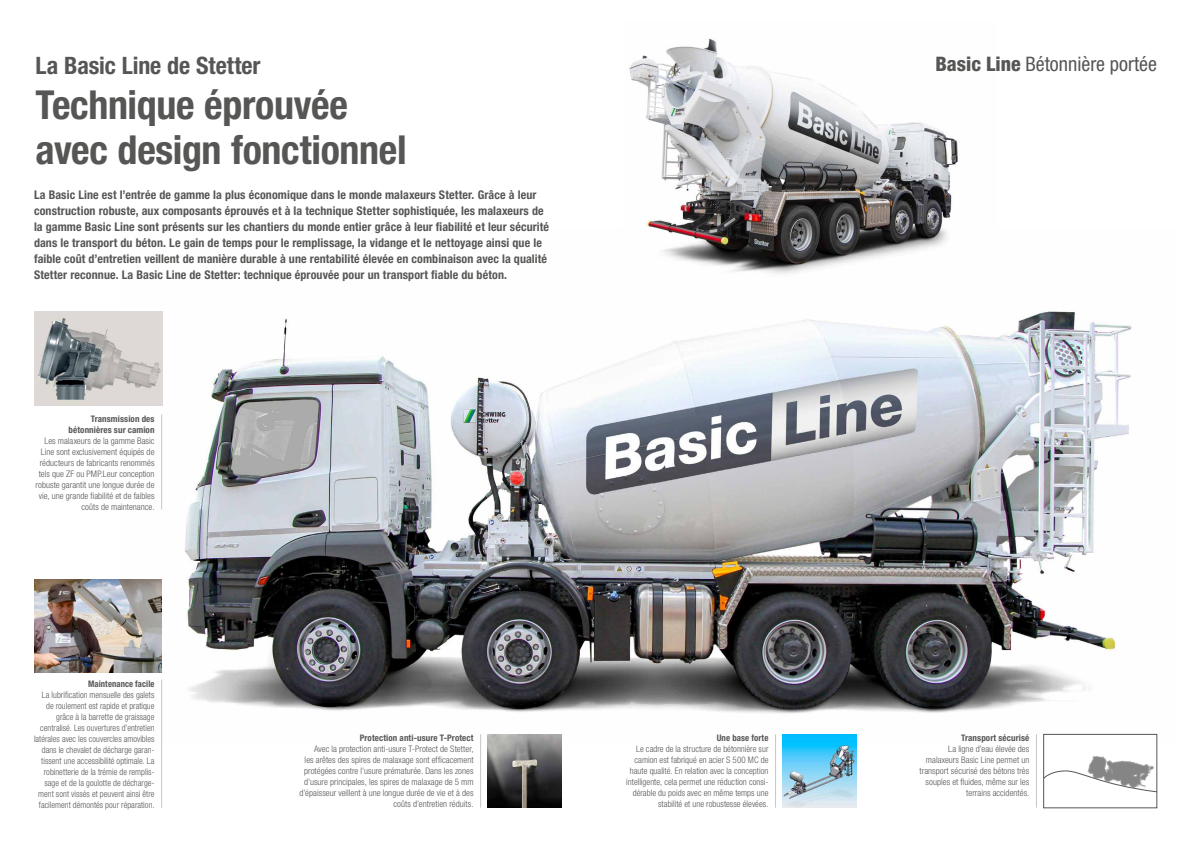
<style>
.page{position:relative;width:1191px;height:842px;background:#fff}
.page>*{position:absolute;margin:0;border:0;box-sizing:border-box;transform-origin:0 0}
.t1{font:700 condensed 40px/45px "Helvetica Neue LT";letter-spacing:-.01em;color:#565655}
.t2{font:700 condensed 24px "Helvetica Neue LT";color:#565655}
.t3{font:condensed 20px "Helvetica Neue LT";color:#565655}
.t4{font:700 condensed 12px/16px "Helvetica Neue LT";letter-spacing:.01em;color:#565655}
.t5{font:300 condensed 9px/11px "Helvetica Neue LT";letter-spacing:.005em;color:#565655;text-align:right}
.t6{font:300 condensed 9px/11px "Helvetica Neue LT";letter-spacing:.005em;color:#565655;text-align:right;scale:.96 1}
.t7{font:700 condensed 9px/11px "Helvetica Neue LT";letter-spacing:.01em;color:#565655;text-align:right}
.t8{font:700 condensed 9px "Helvetica Neue LT";letter-spacing:.01em;color:#565655;scale:.96 1}
.s1{font-weight:800}
</style>
<div class="page">
<img style="left:120px;top:311px;width:1038px;height:433px">
<img style="left:782px;top:734px;width:74px;height:74px">
<img style="left:488px;top:734px;width:73px;height:74px">
<div style="left:1043px;top:734px;width:114px;height:74px;background:#fff;border:1px solid #565655"></div>
<img style="left:34px;top:312px;width:128px;height:93px">
<img style="left:629px;top:38px;width:329px;height:236px">
<img style="left:34px;top:579px;width:128px;height:94px">
<img style="left:1088px;top:746px;width:70px;height:51px">
<svg style="left:1043px;top:771px;width:114px;height:21px"></svg>
<hr style="left:161px;top:415px;width:1px;height:95px;background:#c5c6c6">
<hr style="left:161px;top:680px;width:1px;height:128px;background:#c5c6c6">
<hr style="left:480px;top:734px;width:1px;height:74px;background:#c5c6c6">
<hr style="left:775px;top:734px;width:1px;height:74px;background:#c5c6c6">
<hr style="left:1036px;top:734px;width:1px;height:74px;background:#c5c6c6">
<h2 class="t2" style="left:36px;top:51px;width:226px">La Basic Line de Stetter</h2>
<h3 class="t3" style="left:935px;top:53px;width:223px"><span class="s1">Basic Line</span> Bétonnière portée</h3>
<h1 class="t1" style="left:36px;top:82px;width:372px">Technique éprouvée avec design fonctionnel</h1>
<p class="t4" style="left:34px;top:186px;width:516px">La Basic Line est l’entrée de gamme la plus économique dans le monde malaxeurs Stetter. Grâce à leur construction robuste, aux composants éprouvés et à la technique Stetter sophistiquée, les malaxeurs de la gamme Basic Line sont présents sur les chantiers du monde entier grâce à leur fiabilité et leur sécurité dans le transport du béton. Le gain de temps pour le remplissage, la vidange et le nettoyage ainsi que le faible coût d’entretien veillent de manière durable à une rentabilité élevée en combinaison avec la qualité Stetter reconnue. La Basic Line de Stetter: technique éprouvée pour un transport fiable du béton.</p>
<p class="t7" style="left:69px;top:413px;width:87px">Transmission des bétonnières sur camion</p>
<p class="t5" style="left:36px;top:435px;width:120px">Les malaxeurs de la gamme Basic Line sont exclusivement équipés de réducteurs de fabricants renommés tels que ZF ou PMP.Leur conception robuste garantit une longue durée de vie, une grande fiabilité et de faibles coûts de maintenance.</p>
<p class="t8" style="left:88px;top:678px;width:71px">Maintenance facile</p>
<p class="t6" style="left:34px;top:689px;width:127px">La lubrification mensuelle des galets de roulement est rapide et pratique grâce à la barrette de graissage centralisé. Les ouvertures d’entretien latérales avec les couvercles amovibles dans le chevalet de décharge garan&shy;tissent une accessibilité optimale. La robinetterie de la trémie de remplis&shy;sage et de la goulotte de décharge&shy;ment sont vissés et peuvent ainsi être facilement démontés pour réparation.</p>
<p class="t7" style="left:360px;top:732px;width:115px">Protection anti-usure T-Protect</p>
<p class="t5" style="left:299px;top:743px;width:176px">Avec la protection anti-usure T-Protect de Stetter,<br>les arêtes des spires de malaxage sont efficacement protégées contre l’usure prématurée. Dans les zones d’usure principales, les spires de malaxage de 5 mm d’épaisseur veillent à une longue durée de vie et à des coûts d’entretien réduits.</p>
<p class="t7" style="left:716px;top:732px;width:53px">Une base forte</p>
<p class="t5" style="left:626px;top:743px;width:144px">Le cadre de la structure de bétonnière sur camion est fabriqué en acier S 500 MC de haute qualité. En relation avec la conception intelligente, cela permet une réduction consi&shy;dérable du poids avec en même temps une stabilité et une robustesse élevées.</p>
<p class="t7" style="left:961px;top:732px;width:70px">Transport sécurisé</p>
<p class="t5" style="left:919px;top:743px;width:111px">La ligne d’eau élevée des malaxeurs Basic Line permet un transport sécurisé des bétons très souples et fluides, même sur les terrains accidentés.</p>
</div>
